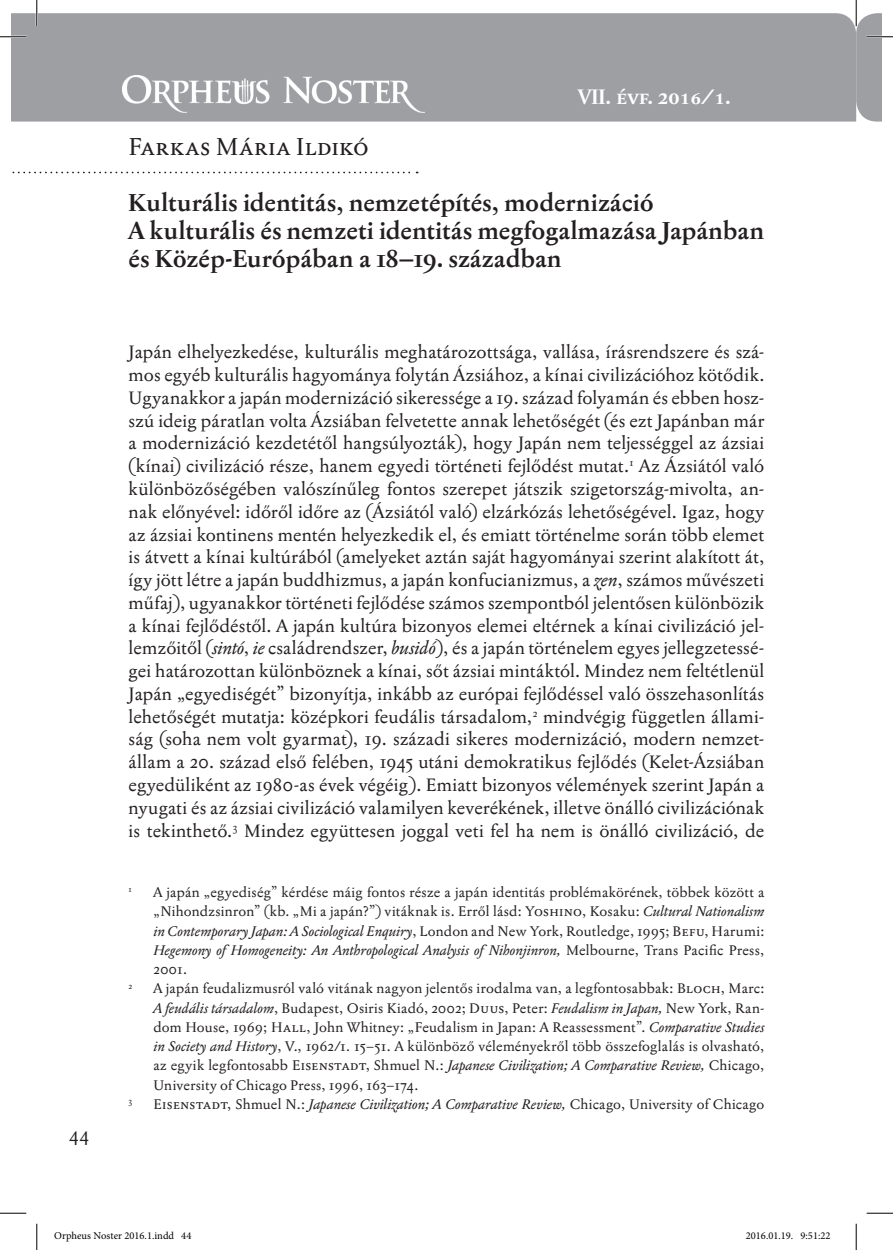
<style>
.page{position:relative;width:893px;height:1250px;background:#fff}
.page>*{position:absolute;margin:0;border:0;box-sizing:border-box;transform-origin:0 0}
.cím_1{font:700 24.5px/28px "Jannon T Moderne Pro";letter-spacing:.015em;color:#231f20}
.szerző{font:24.5px "Jannon T Moderne Pro";letter-spacing:.03em;color:#231f20}
.t1{font:700 21px "Jannon T Moderne Pro";color:#fff}
.t2{font:19.25px "Jannon T Moderne Pro";color:#231f20}
.tompa{font:18.03px/22.8px "Jannon T Moderne Pro";letter-spacing:-.005em;color:#231f20;text-align:justify}
.láb{font:14px/19.2px "Jannon T Moderne Pro";letter-spacing:.015em;color:#231f20;text-align:justify}
.t3{font:10.5px "Minion Pro";color:#000}
.láb-2{font:8.22px "Jannon T Moderne Pro";color:#231f20}
.s1{font-style:italic}
</style>
<div class="page">
<div style="left:12px;top:13px;width:843px;height:108px;background:#9d9fa2"></div>
<img style="left:122px;top:75px;width:302px;height:38px">
<svg style="left:12px;top:172px;width:405px;height:1px"></svg>
<hr style="left:0;top:36px;width:26px;height:2px;background:#fff">
<hr style="left:36px;top:0;width:2px;height:26px;background:#fff">
<hr style="left:854px;top:0;width:2px;height:26px;background:#fff">
<svg style="left:0;top:36px;width:26px;height:1px"></svg>
<svg style="left:0;top:1212px;width:26px;height:1px"></svg>
<svg style="left:866px;top:1212px;width:26px;height:1px"></svg>
<svg style="left:36px;top:0;width:1px;height:26px"></svg>
<svg style="left:36px;top:1223px;width:1px;height:26px"></svg>
<svg style="left:855px;top:0;width:37px;height:121px"></svg>
<svg style="left:855px;top:1223px;width:1px;height:26px"></svg>
<p class="t1" style="left:577px;top:83px;width:154px">VII. évf. 2016/1.</p>
<p class="szerző" style="left:129px;top:131px;width:241px">Farkas Mária Ildikó</p>
<p class="cím_1" style="left:129px;top:189px;width:526px">Kulturális identitás, nemzetépítés, modernizáció</p>
<p class="cím_1" style="left:129px;top:217px;width:636px">A kulturális és nemzeti identitás megfogalmazása Japánban és Közép-Európában a 18–19. században</p>
<p class="tompa" style="left:129px;top:341px;width:637px">Japán elhelyezkedése, kulturális meghatározottsága, vallása, írásrendszere és szá&shy;mos egyéb kulturális hagyománya folytán Ázsiához, a kínai civilizációhoz kötődik.<br>Ugyanakkor a japán modernizáció sikeressége a 19. század folyamán és ebben hos - szú ideig páratlan volta Ázsiában felvetette annak lehetőségét (és ezt Japánban már a modernizáció kezdetétől hangsúlyozták), hogy Japán nem teljességgel az ázsiai (kínai) civilizáció része, hanem egyedi történeti fejlődést mutat.<sup>1</sup> Az Ázsiától való különbözőségében valószínűleg fontos szerepet játszik szigetország-mivolta, an&shy;nak előnyével: időről időre az (Ázsiától való) elzárkózás lehetőségével. Igaz, hogy az ázsiai kontinens mentén helyezkedik el, és emiatt történelme során több elemet is átvett a kínai kultúrából (amelyeket aztán saját hagyományai szerint alakított át, így jött létre a japán buddhizmus, a japán konfucianizmus, a <span class="s1">zen</span>, számos művészeti műfaj), ugyanakkor történeti fejlődése számos szempontból jelentősen különbözik a kínai fejlődéstől. A japán kultúra bizonyos elemei eltérnek a kínai civilizáció jel&shy;lemzőitől (<span class="s1">sintó</span>, <span class="s1">ie</span> családrendszer, <span class="s1">busidó</span>), és a japán történelem egyes jellegzetessé&shy;gei határozottan különböznek a kínai, sőt ázsiai mintáktól. Mindez nem feltétlenül Japán „egyediségét” bizonyítja, inkább az európai fejlődéssel való összehasonlítás lehetőségét mutatja: középkori feudális társadalom,<sup>2</sup> mindvégig független állami&shy;ság (soha nem volt gyarmat), 19. századi sikeres modernizáció, modern nemzet&shy;állam a 20. század első felében, 1945 utáni demokratikus fejlődés (Kelet-Ázsiában egyedüliként az 1980-as évek végéig). Emiatt bizonyos vélemények szerint Japán a nyugati és az ázsiai civilizáció valamilyen keverékének, illetve önálló civilizációnak is tekinthető.<sup>3</sup> Mindez együttesen joggal veti fel ha nem is önálló civilizáció, de</p>
<p class="t2" style="left:69px;top:1126px;width:22px">44</p>
<p class="láb-2" style="left:129px;top:884px;width:5px">1</p>
<p class="láb" style="left:153px;top:882px;width:612px">A japán „egyediség” kérdése máig fontos része a japán identitás problémakörének, többek között a „Nihondzsinron” (kb. „Mi a japán?”) vitáknak is. Erről lásd: Yoshino, Kosaku: <span class="s1">Cultural Nationalism in Contemporary Japan: A Sociological Enquiry</span>, London and New York, Routledge, 1995; Befu, Harumi:<br><span class="s1">Hegemony of Homogeneity: An Anthropological Analysis of Nihonjinron,</span> Melbourne, Trans Pacific Press, 2001.</p>
<p class="láb-2" style="left:129px;top:980px;width:5px">2</p>
<p class="láb" style="left:153px;top:978px;width:612px">A japán feudalizmusról való vitának nagyon jelentős irodalma van, a legfontosabbak: Bloch, Marc:<br><span class="s1">A feudális társadalom</span>, Budapest, Osiris Kiadó, 2002; Duus, Peter: <span class="s1">Feudalism in Japan,</span> New York, Ran&shy;dom House, 1969; Hall, John Whitney: „Feudalism in Japan: A Reassessment”. <span class="s1">Comparative Studies in Society and History</span>, V., 1962/1. 15–51. A különböző véleményekről több összefoglalás is olvasható, az egyik legfontosabb Eisenstadt, Shmuel N.: <span class="s1">Japanese Civilization; A Comparative Review,</span> Chicago, University of Chicago Press, 1996, 163–174.</p>
<p class="láb-2" style="left:129px;top:1095px;width:5px">3</p>
<p class="láb" style="left:153px;top:1094px;width:612px">Eisenstadt, Shmuel N.: <span class="s1">Japanese Civilization; A Comparative Review,</span> Chicago, University of Chicago</p>
<p class="t3" style="left:54px;top:1228px;width:138px">Orpheus Noster 2016.1.indd 44</p>
<p class="t3" style="left:745px;top:1228px;width:86px">2016.01.19. 9:51:22</p>
</div>
